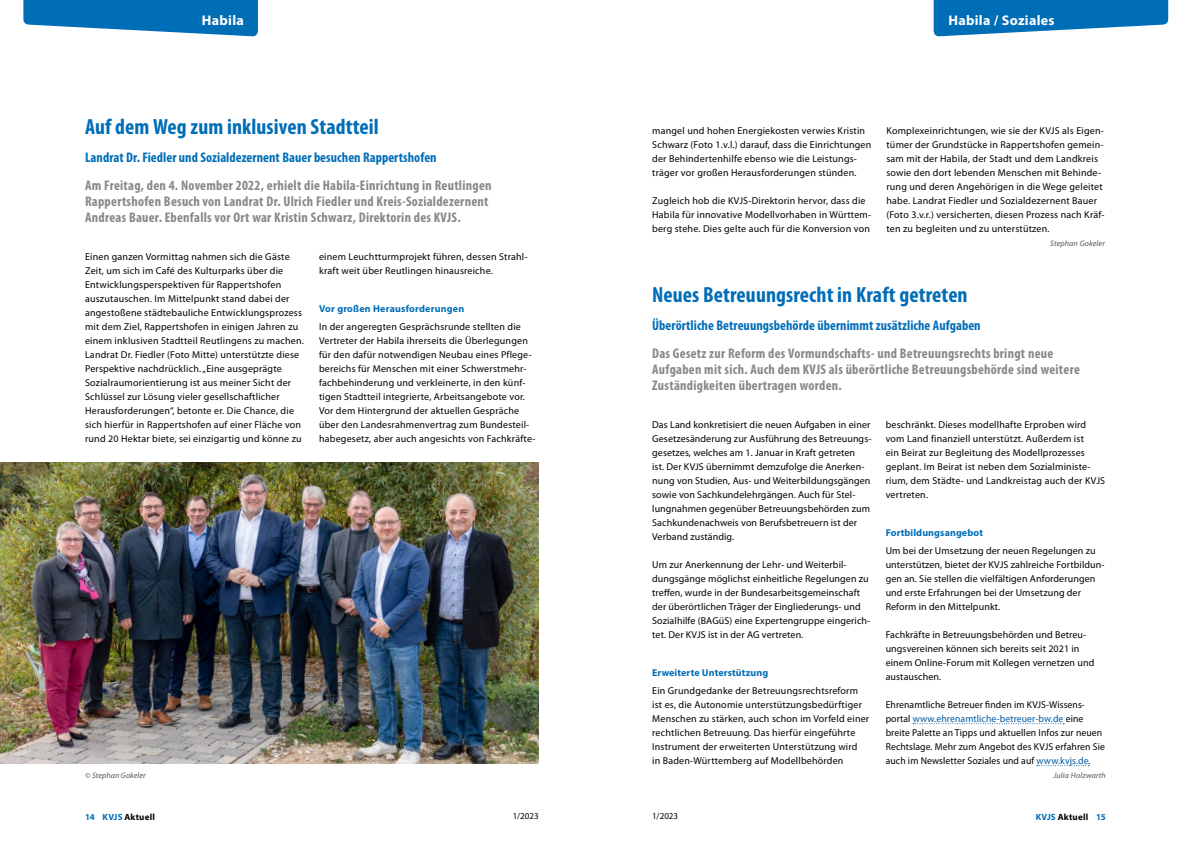
<style>
.page{position:relative;width:1191px;height:842px;background:#fff}
.page>*{position:absolute;margin:0;border:0;box-sizing:border-box;transform-origin:0 0}
.Inhalt_H1_Headline{font:700 condensed 22px "Myriad Pro";letter-spacing:.005em;color:#006db7}
.Inhalt_P_Teaser{font:700 condensed 14px/16px "Myriad Pro";letter-spacing:.02em;color:#868786}
.Inhalt_H2_Subhead{font:700 condensed 14px "Myriad Pro";letter-spacing:.005em;color:#006db7}
.t1{font:700 14px "Myriad Pro";letter-spacing:.02em;color:#fff}
.Inhalt_P_Copytext{font:10px/14px "Myriad Pro";letter-spacing:.02em;color:#000}
.Inhalt_H3_Überschrift_Blau{font:700 10px "Myriad Pro";letter-spacing:.01em;color:#006db7}
.t2{font:700 9px "Myriad Pro";letter-spacing:.02em;color:#000}
.t3{font:9px "Myriad Pro";letter-spacing:.005em;color:#000}
.Inhalt_Autor{font:italic 8px "Myriad Pro";letter-spacing:.02em;color:#565655}
.s1{color:#005ba2}
.s2{color:#006db7}
</style>
<div class="page">
<svg style="left:23px;top:0;width:235px;height:36px;background:#2783c2"></svg>
<svg style="left:933px;top:0;width:235px;height:36px;background:#2883c2"></svg>
<svg style="left:913px;top:723px;width:151px;height:1px"></svg>
<svg style="left:1037px;top:765px;width:52px;height:1px"></svg>
<img style="left:0;top:462px;width:539px;height:301px">
<h2 class="t1" style="left:202px;top:11px;width:43px">Habila</h2>
<h2 class="t1" style="left:948px;top:11px;width:107px">Habila / Soziales</h2>
<h1 class="Inhalt_H1_Headline" style="left:85px;top:112px;width:295px">Auf dem Weg zum inklusiven Stadtteil</h1>
<h2 class="Inhalt_H2_Subhead" style="left:85px;top:148px;width:353px">Landrat Dr. Fiedler und Sozialdezernent Bauer besuchen Rappertshofen</h2>
<p class="Inhalt_P_Teaser" style="left:85px;top:177px;width:408px">Am Freitag, den 4. November 2022, erhielt die Habila-Einrichtung in Reutlingen<br>Rappertshofen Besuch von Landrat Dr. Ulrich Fiedler und Kreis-Sozialdezernent<br>Andreas Bauer. Ebenfalls vor Ort war Kristin Schwarz, Direktorin des KVJS.</p>
<p class="Inhalt_P_Copytext" style="left:85px;top:249px;width:220px">Einen ganzen Vormittag nahmen sich die Gäste Zeit, um sich im Café des Kulturparks über die Entwicklungsperspektiven für Rappertshofen auszutauschen. Im Mittelpunkt stand dabei der angestoßene städtebauliche Entwicklungsprozess mit dem Ziel, Rappertshofen in einigen Jahren zu einem inklusiven Stadtteil Reutlingens zu machen.<br>Landrat Dr. Fiedler (Foto Mitte) unterstützte diese Perspektive nachdrücklich. „Eine ausgeprägte Sozialraumorientierung ist aus meiner Sicht der Schlüssel zur Lösung vieler gesellschaftlicher Herausforderungen“, betonte er. Die Chance, die sich hierfür in Rappertshofen auf einer Fläche von rund 20 Hektar biete, sei einzigartig und könne zu</p>
<p class="Inhalt_P_Copytext" style="left:319px;top:249px;width:210px">einem Leuchtturmprojekt führen, dessen Strahl&shy;kraft weit über Reutlingen hinausreiche.</p>
<h3 class="Inhalt_H3_Überschrift_Blau" style="left:319px;top:302px;width:147px">Vor großen Herausforderungen</h3>
<p class="Inhalt_P_Copytext" style="left:319px;top:319px;width:218px">In der angeregten Gesprächsrunde stellten die Vertreter der Habila ihrerseits die Überlegungen für den dafür notwendigen Neubau eines Pflege&shy;bereichs für Menschen mit einer Schwerstmehr&shy;fachbehinderung und verkleinerte, in den künf&shy;tigen Stadtteil integrierte, Arbeitsangebote vor.<br>Vor dem Hintergrund der aktuellen Gespräche über den Landesrahmenvertrag zum Bundesteil&shy;habegesetz, aber auch angesichts von Fachkräfte-</p>
<p class="Inhalt_Autor" style="left:85px;top:770px;width:62px">© Stephan Gokeler</p>
<p class="Inhalt_P_Copytext" style="left:652px;top:123px;width:221px">mangel und hohen Energiekosten verwies Kristin Schwarz (Foto 1.v.l.) darauf, dass die Einrichtungen der Behindertenhilfe ebenso wie die Leistungs&shy;träger vor großen Herausforderungen stünden.</p>
<p class="Inhalt_P_Copytext" style="left:652px;top:193px;width:220px">Zugleich hob die KVJS-Direktorin hervor, dass die<br>Habila für innovative Modellvorhaben in Württem&shy;berg stehe. Dies gelte auch für die Konversion von</p>
<p class="Inhalt_P_Copytext" style="left:886px;top:123px;width:220px">Komplexeinrichtungen, wie sie der KVJS als Eigen&shy;tümer der Grundstücke in Rappertshofen gemein&shy;sam mit der Habila, der Stadt und dem Landkreis sowie den dort lebenden Menschen mit Behinde&shy;rung und deren Angehörigen in die Wege geleitet habe. Landrat Fiedler und Sozialdezernent Bauer (Foto 3.v.r.) versicherten, diesen Prozess nach Kräf&shy;ten zu begleiten und zu unterstützen.</p>
<p class="Inhalt_Autor" style="left:1050px;top:238px;width:56px">Stephan Gokeler</p>
<h1 class="Inhalt_H1_Headline" style="left:652px;top:280px;width:317px">Neues Betreuungsrecht in Kraft getreten</h1>
<h2 class="Inhalt_H2_Subhead" style="left:652px;top:316px;width:330px">Überörtliche Betreuungsbehörde übernimmt zusätzliche Aufgaben</h2>
<p class="Inhalt_P_Teaser" style="left:652px;top:345px;width:429px">Das Gesetz zur Reform des Vormundschafts- und Betreuungsrechts bringt neue<br>Aufgaben mit sich. Auch dem KVJS als überörtliche Betreuungsbehörde sind weitere<br>Zuständigkeiten übertragen worden.</p>
<p class="Inhalt_P_Copytext" style="left:652px;top:417px;width:221px">Das Land konkretisiert die neuen Aufgaben in einer Gesetzesänderung zur Ausführung des Betreuungs&shy;gesetzes, welches am 1. Januar in Kraft getreten<br>ist. Der KVJS übernimmt demzufolge die Anerken&shy;nung von Studien, Aus- und Weiterbildungsgängen sowie von Sachkundelehrgängen. Auch für Stel&shy;lungnahmen gegenüber Betreuungsbehörden zum Sachkundenachweis von Berufsbetreuern ist der Verband zuständig.</p>
<p class="Inhalt_P_Copytext" style="left:652px;top:557px;width:220px">Um zur Anerkennung der Lehr- und Weiterbil&shy;dungsgänge möglichst einheitliche Regelungen zu treffen, wurde in der Bundesarbeitsgemeinschaft der überörtlichen Träger der Eingliederungs- und Sozialhilfe (BAGüS) eine Expertengruppe eingerich&shy;tet. Der KVJS ist in der AG vertreten.</p>
<h3 class="Inhalt_H3_Überschrift_Blau" style="left:652px;top:666px;width:117px">Erweiterte Unterstützung</h3>
<p class="Inhalt_P_Copytext" style="left:652px;top:683px;width:218px">Ein Grundgedanke der Betreuungsrechtsreform ist es, die Autonomie unterstützungsbedürftiger Menschen zu stärken, auch schon im Vorfeld einer rechtlichen Betreuung. Das hierfür eingeführte Instrument der erweiterten Unterstützung wird<br>in Baden-Württemberg auf Modellbehörden</p>
<p class="Inhalt_P_Copytext" style="left:885px;top:417px;width:221px">beschränkt. Dieses modellhafte Erproben wird vom Land finanziell unterstützt. Außerdem ist<br>ein Beirat zur Begleitung des Modellprozesses geplant. Im Beirat ist neben dem Sozialministe&shy;rium, dem Städte- und Landkreistag auch der KVJS vertreten.</p>
<h3 class="Inhalt_H3_Überschrift_Blau" style="left:885px;top:526px;width:99px">Fortbildungsangebot</h3>
<p class="Inhalt_P_Copytext" style="left:885px;top:543px;width:220px">Um bei der Umsetzung der neuen Regelungen zu unterstützen, bietet der KVJS zahlreiche Fortbildun&shy;gen an. Sie stellen die vielfältigen Anforderungen und erste Erfahrungen bei der Umsetzung der Reform in den Mittelpunkt.</p>
<p class="Inhalt_P_Copytext" style="left:885px;top:627px;width:210px">Fachkräfte in Betreuungsbehörden und Betreu&shy;ungsvereinen können sich bereits seit 2021 in einem Online-Forum mit Kollegen vernetzen und austauschen.</p>
<p class="Inhalt_P_Copytext" style="left:885px;top:697px;width:221px">Ehrenamtliche Betreuer finden im KVJS-Wissens&shy;portal <span class="s1">www.ehrenamtliche-betreuer-bw.de</span> eine breite Palette an Tipps und aktuellen Infos zur neuen Rechtslage. Mehr zum Angebot des KVJS erfahren Sie auch im Newsletter Soziales und auf <span class="s1">www.kvjs.de</span>.</p>
<p class="Inhalt_Autor" style="left:1053px;top:770px;width:54px">Julia Holzwarth</p>
<p class="t2" style="left:85px;top:811px;width:71px"><span class="s2">14 KVJS</span> Aktuell</p>
<p class="t3" style="left:513px;top:811px;width:27px">1/2023</p>
<p class="t3" style="left:652px;top:811px;width:27px">1/2023</p>
<p class="t2" style="left:1035px;top:811px;width:72px"><span class="s2">KVJS</span> Aktuell <span class="s2">15</span></p>
</div>
